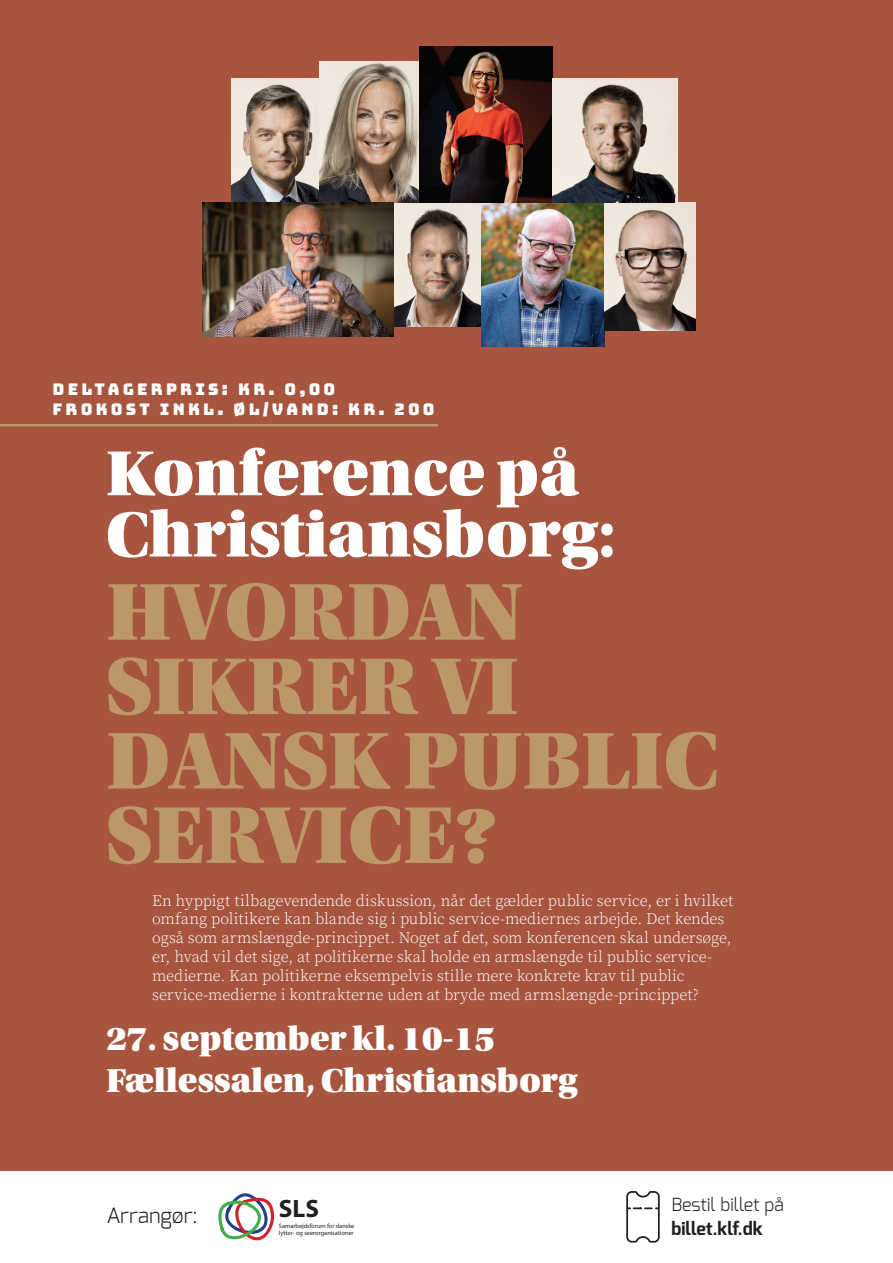
<style>
.page{position:relative;width:893px;height:1263px;background:#a7553f}
.page>*{position:absolute;margin:0;border:0;box-sizing:border-box;transform-origin:0 0}
.Headline_Text_-_Utop{font:85.2px/74.4px "Utopia Std Black Headline";letter-spacing:.01em;color:#bc9767}
.Headline_Text_-_Utop-2{font:67.05px/61.3px "Utopia Std Black Headline";color:#fff}
.Headline_Text_-_Utop-3{font:34.95px "Utopia Std Black Headline";color:#fff}
.t1{font:700 25.2px "Myriad Pro";color:#231f20}
.Overskrift{font:300 21px "Exo";color:#231f20}
.Overskrift-2{font:300 18px "Exo";color:#231f20}
.Overskrift-3{font:700 18px "Exo";color:#231f20}
.Body_Text_-_11pt{font:300 16.05px/18.9px "Source Serif Pro";letter-spacing:-.005em;color:#fff}
.Section_Header_-_Rig{font:16.05px "Bungee";letter-spacing:.2em;color:#fff}
.t2{font:6.3px/7.5px "Myriad Pro";color:#231f20}
</style>
<div class="page">
<img style="left:232px;top:78px;width:88px;height:125px">
<img style="left:393px;top:203px;width:88px;height:124px">
<img style="left:481px;top:203px;width:123px;height:144px">
<img style="left:320px;top:62px;width:99px;height:141px">
<img style="left:604px;top:203px;width:91px;height:128px">
<img style="left:419px;top:46px;width:134px;height:157px">
<img style="left:203px;top:203px;width:190px;height:134px">
<img style="left:553px;top:78px;width:124px;height:125px">
<hr style="left:0;top:424px;width:438px;height:2px;background:#bc9767">
<div style="left:0;top:1172px;width:893px;height:91px;background:#fff"></div>
<svg style="left:626px;top:1191px;width:34px;height:51px"></svg>
<svg style="left:218px;top:1193px;width:56px;height:47px"></svg>
<p class="Section_Header_-_Rig" style="left:53px;top:381px;width:284px">DELTAGERPRIS: KR. 0,00</p>
<p class="Section_Header_-_Rig" style="left:53px;top:400px;width:384px">FROKOST INKL. ØL/VAND: KR. 200</p>
<p class="Headline_Text_-_Utop-2" style="left:106px;top:444px;width:511px">Konference på<br>Christiansborg:</p>
<p class="Headline_Text_-_Utop" style="left:107px;top:576px;width:613px">HVORDAN<br>SIKRER VI<br>DANSK PUBLIC</p>
<p class="Headline_Text_-_Utop" style="left:107px;top:800px;width:392px">SERVICE?</p>
<p class="Body_Text_-_11pt" style="left:152px;top:891px;width:583px">En hyppigt tilbagevendende diskussion, når det gælder public service, er i hvilket omfang politikere kan blande sig i public service-mediernes arbejde. Det kendes også som armslængde-princippet. Noget af det, som konferencen skal undersøge, er, hvad vil det sige, at politikerne skal holde en armslængde til public service&shy;medierne. Kan politikerne eksempelvis stille mere konkrete krav til public service-medierne i kontrakterne uden at bryde med armslængde-princippet?</p>
<p class="Headline_Text_-_Utop-3" style="left:106px;top:1020px;width:390px">27. september kl. 10-15</p>
<p class="Headline_Text_-_Utop-3" style="left:106px;top:1063px;width:473px">Fællessalen, Christiansborg</p>
<p class="Overskrift" style="left:106px;top:1202px;width:93px">Arrangør:</p>
<p class="t1" style="left:279px;top:1192px;width:42px">SLS</p>
<p class="t2" style="left:279px;top:1222px;width:77px">Samarbejdsforum for danske lytter- og seerorganisationer</p>
<p class="Overskrift-2" style="left:671px;top:1193px;width:114px">Bestil billet på</p>
<p class="Overskrift-3" style="left:671px;top:1216px;width:93px">billet.klf.dk</p>
</div>
